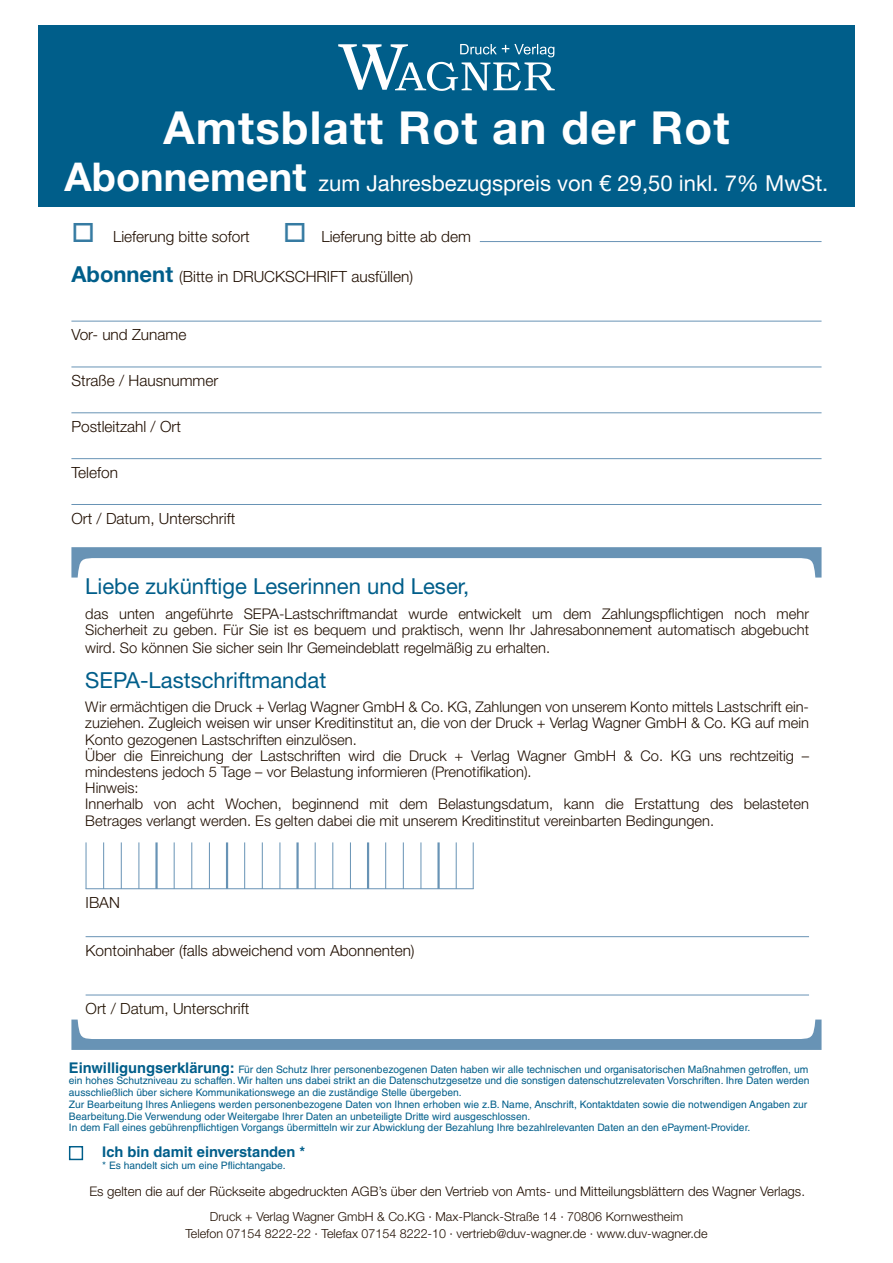
<style>
.page{position:relative;width:893px;height:1263px;background:#fff}
.page>*{position:absolute;margin:0;border:0;box-sizing:border-box;transform-origin:0 0}
.t1{font:700 45.6px "Helvetica Neue LT Std";letter-spacing:.025em;color:#fff}
.t2{font:22.05px "Helvetica Neue LT Std";color:#005e8a}
.t3{font:22.05px "Helvetica Neue LT Std";color:#fff}
.t4{font:300 15.45px "Helvetica Neue LT Std";color:#200e00}
.t5{font:300 15.45px "Helvetica Neue LT Std";color:#211100}
.t6{font:300 14.7px/16.2px "Helvetica Neue LT Std";color:#200e00}
.t7{font:700 14.7px "Helvetica LT Std";color:#005e8a}
.t8{font:300 13.2px "Helvetica Neue LT Std";color:#200e00}
.t9{font:300 12.45px/17.7px "Helvetica Neue LT Std";color:#200e00;text-align:center}
.t10{font:10.35px/11.7px "Helvetica LT Std";color:#005e8a}
.s1{font-weight:700;font-size:39.75px}
.s2{color:#367ba2}
.s3{font-weight:700;font-size:22.05px;color:#005e8a}
.s4{font-weight:700;font-size:14.7px}
</style>
<div class="page">
<hr style="left:480px;top:241px;width:341px;height:1px;background:#6893b5">
<svg style="left:71px;top:547px;width:750px;height:30px"></svg>
<svg style="left:71px;top:1019px;width:750px;height:31px"></svg>
<hr style="left:86px;top:888px;width:388px;height:1px;background:#6893b5">
<hr style="left:86px;top:936px;width:723px;height:1px;background:#6893b5">
<hr style="left:86px;top:995px;width:723px;height:1px;background:#6893b5">
<hr style="left:86px;top:842px;width:1px;height:47px;background:#6893b5">
<hr style="left:103px;top:842px;width:1px;height:47px;background:#6893b5">
<hr style="left:121px;top:842px;width:1px;height:47px;background:#6893b5">
<hr style="left:139px;top:842px;width:1px;height:47px;background:#6893b5">
<hr style="left:155px;top:842px;width:3px;height:47px;background:#6893b5">
<hr style="left:174px;top:842px;width:1px;height:47px;background:#6893b5">
<hr style="left:191px;top:842px;width:1px;height:47px;background:#6893b5">
<hr style="left:209px;top:842px;width:1px;height:47px;background:#6893b5">
<hr style="left:226px;top:842px;width:2px;height:47px;background:#6893b5">
<hr style="left:244px;top:842px;width:1px;height:47px;background:#6893b5">
<hr style="left:262px;top:842px;width:1px;height:47px;background:#6893b5">
<hr style="left:280px;top:842px;width:1px;height:47px;background:#6893b5">
<hr style="left:296px;top:842px;width:3px;height:47px;background:#6893b5">
<hr style="left:315px;top:842px;width:1px;height:47px;background:#6893b5">
<hr style="left:332px;top:842px;width:1px;height:47px;background:#6893b5">
<hr style="left:350px;top:842px;width:1px;height:47px;background:#6893b5">
<hr style="left:367px;top:842px;width:2px;height:47px;background:#6893b5">
<hr style="left:385px;top:842px;width:1px;height:47px;background:#6893b5">
<hr style="left:403px;top:842px;width:1px;height:47px;background:#6893b5">
<hr style="left:421px;top:842px;width:1px;height:47px;background:#6893b5">
<hr style="left:437px;top:842px;width:3px;height:47px;background:#6893b5">
<hr style="left:456px;top:842px;width:1px;height:47px;background:#6893b5">
<hr style="left:473px;top:842px;width:1px;height:47px;background:#6893b5">
<div style="left:38px;top:25px;width:817px;height:182px;background:#005e8a"></div>
<svg style="left:338px;top:44px;width:217px;height:47px"></svg>
<hr style="left:71px;top:321px;width:750px;height:1px;background:#6893b5">
<hr style="left:71px;top:367px;width:750px;height:1px;background:#6893b5">
<hr style="left:71px;top:412px;width:750px;height:1px;background:#6893b5">
<hr style="left:71px;top:458px;width:750px;height:1px;background:#6893b5">
<hr style="left:71px;top:504px;width:750px;height:1px;background:#6893b5">
<div style="left:69px;top:1146px;width:14px;height:14px;border:1px solid #005e8a"></div>
<h1 class="t1" style="left:163px;top:99px;width:568px">Amtsblatt Rot an der Rot</h1>
<h2 class="t3" style="left:65px;top:170px;width:765px"><span class="s1">Abonnement</span> zum Jahresbezugspreis von € 29,50 inkl. 7% MwSt.</h2>
<p class="t4" style="left:71px;top:227px;width:180px"><span class="s2">□</span> Lieferung bitte sofort</p>
<p class="t4" style="left:283px;top:227px;width:189px"><span class="s2">□</span> Lieferung bitte ab dem</p>
<p class="t4" style="left:71px;top:267px;width:343px"><span class="s3">Abonnent</span> (Bitte in DRUCKSCHRIFT ausfüllen)</p>
<p class="t4" style="left:71px;top:325px;width:116px">Vor- und Zuname</p>
<p class="t4" style="left:71px;top:371px;width:148px">Straße / Hausnummer</p>
<p class="t4" style="left:71px;top:417px;width:111px">Postleitzahl / Ort</p>
<p class="t4" style="left:71px;top:463px;width:48px">Telefon</p>
<p class="t4" style="left:71px;top:509px;width:165px">Ort / Datum, Unterschrift</p>
<h2 class="t2" style="left:85px;top:573px;width:385px">Liebe zukünftige Leserinnen und Leser,</h2>
<p class="t6" style="left:85px;top:605px;width:725px">das unten angeführte SEPA-Lastschriftmandat wurde entwickelt um dem Zahlungspflichtigen noch mehr<br>Sicherheit zu geben. Für Sie ist es bequem und praktisch, wenn Ihr Jahresabonnement automatisch abgebucht</p>
<p class="t6" style="left:85px;top:639px;width:466px">wird. So können Sie sicher sein Ihr Gemeindeblatt regelmäßig zu erhalten.</p>
<h2 class="t2" style="left:85px;top:667px;width:242px">SEPA-Lastschriftmandat</h2>
<p class="t6" style="left:85px;top:699px;width:725px">Wir ermächtigen die Druck + Verlag Wagner GmbH &amp; Co. KG, Zahlungen von unserem Konto mittels Lastschrift ein&shy;zuziehen. Zugleich weisen wir unser Kreditinstitut an, die von der Druck + Verlag Wagner GmbH &amp; Co. KG auf mein Konto gezogenen Lastschriften einzulösen.<br>Über die Einreichung der Lastschriften wird die Druck + Verlag Wagner GmbH &amp; Co. KG uns rechtzeitig – mindestens jedoch 5 Tage – vor Belastung informieren (Prenotifikation).<br>Hinweis:<br>Innerhalb von acht Wochen, beginnend mit dem Belastungsdatum, kann die Erstattung des belasteten Betrages verlangt werden. Es gelten dabei die mit unserem Kreditinstitut vereinbarten Bedingungen.</p>
<p class="t4" style="left:86px;top:893px;width:36px">IBAN</p>
<p class="t4" style="left:86px;top:941px;width:331px">Kontoinhaber (falls abweichend vom Abonnenten)</p>
<p class="t5" style="left:86px;top:999px;width:165px">Ort / Datum, Unterschrift</p>
<p class="t10" style="left:69px;top:1063px;width:742px"><span class="s4">Einwilligungserklärung:</span> Für den Schutz Ihrer personenbezogenen Daten haben wir alle technischen und organisatorischen Maßnahmen getroffen, um ein hohes Schutzniveau zu schaffen. Wir halten uns dabei strikt an die Datenschutzgesetze und die sonstigen datenschutzrelevaten Vorschriften. Ihre Daten werden ausschließlich über sichere Kommunikationswege an die zuständige Stelle übergeben.<br>Zur Bearbeitung Ihres Anliegens werden personenbezogene Daten von Ihnen erhoben wie z.B. Name, Anschrift, Kontaktdaten sowie die notwendigen Angaben zur Bearbeitung.Die Verwendung oder Weitergabe Ihrer Daten an unbeteiligte Dritte wird ausgeschlossen.<br>In dem Fall eines gebührenpflichtigen Vorgangs übermitteln wir zur Abwicklung der Bezahlung Ihre bezahlrelevanten Daten an den ePayment-Provider.</p>
<p class="t7" style="left:102px;top:1143px;width:204px">Ich bin damit einverstanden *</p>
<p class="t10" style="left:102px;top:1160px;width:185px">* Es handelt sich um eine Pflichtangabe.</p>
<p class="t8" style="left:89px;top:1183px;width:717px">Es gelten die auf der Rückseite abgedruckten AGB’s über den Vertrieb von Amts- und Mitteilungsblättern des Wagner Verlags.</p>
<p class="t9" style="left:185px;top:1207px;width:524px">Druck + Verlag Wagner GmbH &amp; Co.KG · Max-Planck-Straße 14 · 70806 Kornwestheim<br>Telefon 07154 8222-22 · Telefax 07154 8222-10 · vertrieb@duv-wagner.de · www.duv-wagner.de</p>
</div>
